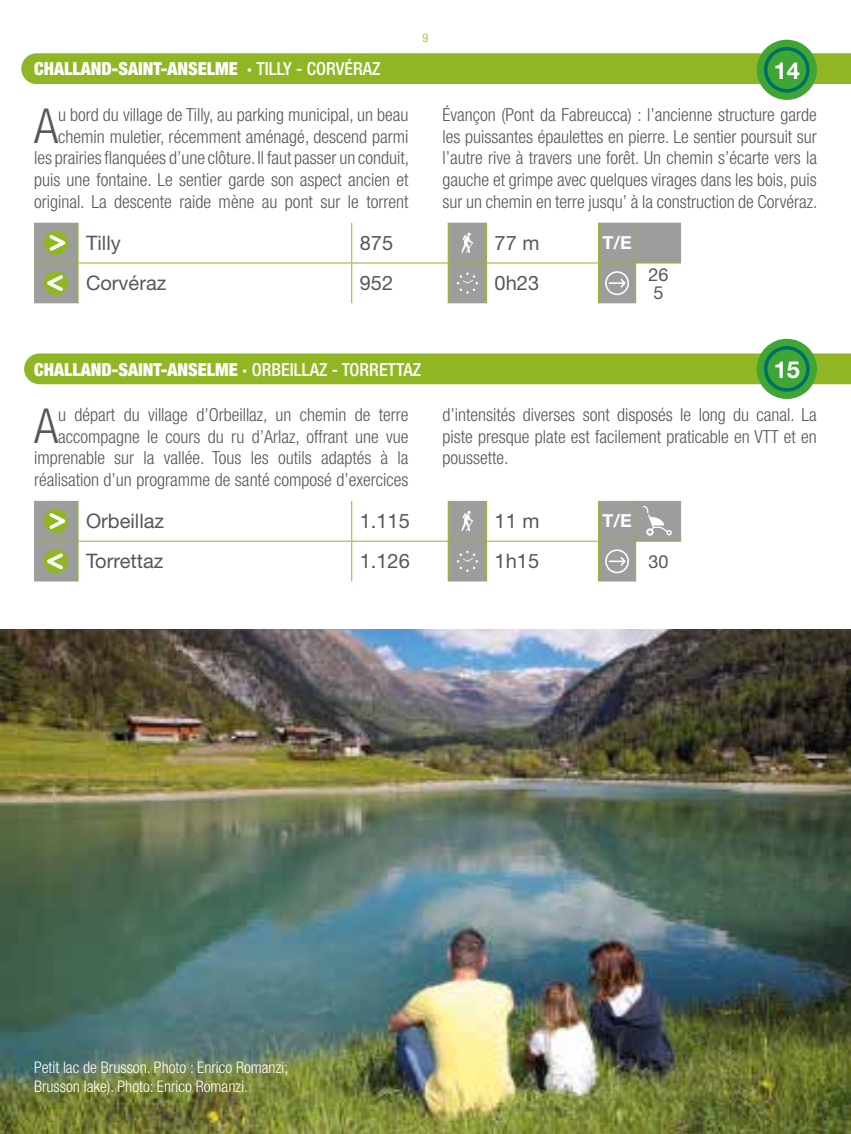
<style>
.page{position:relative;width:851px;height:1134px;background:#fff}
.page>*{position:absolute;margin:0;border:0;box-sizing:border-box;transform-origin:0 0}
.t1{font:300 condensed 48.2px "Helvetica Neue LT Std";color:#575756}
.t2{font:700 23.4px "Helvetica Neue LT Std";color:#fff}
.t3{font:20px "Helvetica Neue LT Std";color:#575756}
.t4{font:300 condensed 18px/21.6px "Helvetica Neue LT Std";color:#575756;text-align:right}
.t5{font:900 condensed 18px "Helvetica Neue LT Std";color:#fff}
.t6{font:700 18px "Helvetica Neue LT Std";color:#fff}
.t7{font:18px/18px "Helvetica Neue LT Std";color:#575756}
.t8{font:300 condensed 16px/19.2px "Helvetica Neue LT Std";color:#fff}
.t9{font:300 condensed 12px "Helvetica Neue LT Std";color:#90b723}
.s1{font-weight:500}
</style>
<div class="page">
<div style="left:21px;top:53px;width:829px;height:31px;background:#90b723"></div>
<div style="left:756px;top:40px;width:60px;height:60px;background:#3fa535;border-radius:50%"></div>
<div style="left:763px;top:47px;width:46px;height:46px;border:4px solid #006f66;border-radius:50%"></div>
<svg style="left:34px;top:223px;width:647px;height:80px"></svg>
<hr style="left:77px;top:223px;width:1px;height:39px;background:#90b723">
<hr style="left:351px;top:223px;width:1px;height:39px;background:#90b723">
<hr style="left:447px;top:223px;width:1px;height:39px;background:#90b723">
<hr style="left:486px;top:223px;width:1px;height:39px;background:#90b723">
<hr style="left:598px;top:223px;width:1px;height:39px;background:#90b723">
<hr style="left:635px;top:223px;width:1px;height:39px;background:#90b723">
<hr style="left:34px;top:262px;width:44px;height:1px;background:#90b723">
<hr style="left:78px;top:262px;width:273px;height:1px;background:#90b723">
<hr style="left:77px;top:263px;width:1px;height:40px;background:#90b723">
<hr style="left:351px;top:262px;width:97px;height:1px;background:#90b723">
<hr style="left:351px;top:263px;width:1px;height:40px;background:#90b723">
<hr style="left:448px;top:262px;width:38px;height:1px;background:#90b723">
<hr style="left:447px;top:263px;width:1px;height:40px;background:#90b723">
<hr style="left:486px;top:262px;width:112px;height:1px;background:#90b723">
<hr style="left:486px;top:263px;width:1px;height:40px;background:#90b723">
<hr style="left:598px;top:262px;width:37px;height:1px;background:#90b723">
<hr style="left:598px;top:263px;width:1px;height:40px;background:#90b723">
<hr style="left:635px;top:262px;width:46px;height:1px;background:#90b723">
<hr style="left:635px;top:263px;width:1px;height:40px;background:#90b723">
<div style="left:44px;top:231px;width:24px;height:24px;border:2px solid #90b723;border-radius:50%"></div>
<svg style="left:46px;top:232px;width:26px;height:22px"></svg>
<svg style="left:461px;top:233px;width:12px;height:20px"></svg>
<div style="left:44px;top:271px;width:24px;height:24px;border:2px solid #90b723;border-radius:50%"></div>
<svg style="left:41px;top:272px;width:25px;height:22px"></svg>
<svg style="left:456px;top:273px;width:22px;height:21px"></svg>
<div style="left:605px;top:271px;width:24px;height:24px;border:2px solid #fff;border-radius:50%"></div>
<svg style="left:607px;top:277px;width:20px;height:12px"></svg>
<div style="left:24px;top:353px;width:826px;height:31px;background:#90b723"></div>
<div style="left:756px;top:339px;width:60px;height:60px;background:#3fa535;border-radius:50%"></div>
<div style="left:763px;top:346px;width:46px;height:46px;border:4px solid #006f66;border-radius:50%"></div>
<svg style="left:34px;top:501px;width:647px;height:80px"></svg>
<hr style="left:77px;top:501px;width:1px;height:40px;background:#90b723">
<hr style="left:351px;top:501px;width:1px;height:40px;background:#90b723">
<hr style="left:447px;top:501px;width:1px;height:40px;background:#90b723">
<hr style="left:486px;top:501px;width:1px;height:40px;background:#90b723">
<hr style="left:598px;top:501px;width:1px;height:40px;background:#90b723">
<hr style="left:635px;top:501px;width:1px;height:40px;background:#90b723">
<hr style="left:34px;top:541px;width:44px;height:1px;background:#90b723">
<hr style="left:78px;top:541px;width:273px;height:1px;background:#90b723">
<hr style="left:77px;top:542px;width:1px;height:39px;background:#90b723">
<hr style="left:351px;top:541px;width:97px;height:1px;background:#90b723">
<hr style="left:351px;top:542px;width:1px;height:39px;background:#90b723">
<hr style="left:448px;top:541px;width:38px;height:1px;background:#90b723">
<hr style="left:447px;top:542px;width:1px;height:39px;background:#90b723">
<hr style="left:486px;top:541px;width:112px;height:1px;background:#90b723">
<hr style="left:486px;top:542px;width:1px;height:39px;background:#90b723">
<hr style="left:598px;top:541px;width:37px;height:1px;background:#90b723">
<hr style="left:598px;top:542px;width:1px;height:39px;background:#90b723">
<hr style="left:635px;top:541px;width:46px;height:1px;background:#90b723">
<hr style="left:635px;top:542px;width:1px;height:39px;background:#90b723">
<div style="left:44px;top:509px;width:24px;height:24px;border:2px solid #90b723;border-radius:50%"></div>
<svg style="left:46px;top:510px;width:26px;height:22px"></svg>
<svg style="left:461px;top:511px;width:12px;height:20px"></svg>
<svg style="left:642px;top:506px;width:29px;height:30px"></svg>
<div style="left:44px;top:549px;width:24px;height:24px;border:2px solid #90b723;border-radius:50%"></div>
<svg style="left:41px;top:550px;width:25px;height:22px"></svg>
<svg style="left:456px;top:551px;width:22px;height:21px"></svg>
<div style="left:605px;top:549px;width:24px;height:24px;border:2px solid #fff;border-radius:50%"></div>
<svg style="left:607px;top:555px;width:20px;height:12px"></svg>
<img style="left:0;top:629px;width:850px;height:505px">
<p class="t9" style="left:422px;top:31px;width:7px">9</p>
<p class="t5" style="left:34px;top:58px;width:348px">CHALLAND-SAINT-ANSELME · <span class="s1">TILLY - CORVÉRAZ</span></p>
<p class="t2" style="left:773px;top:56px;width:28px">14</p>
<p class="t4" style="left:34px;top:104px;width:376px">u bord du village de Tilly, au parking municipal, un beau chemin muletier, récemment aménagé, descend parmi<br>les prairies flanquées d’une clôture. Il faut passer un conduit, puis une fontaine. Le sentier garde son aspect ancien et original. La descente raide mène au pont sur le torrent</p>
<p class="t4" style="left:442px;top:104px;width:376px;text-align:justify">Évançon (Pont da Fabreucca) : l’ancienne structure garde les puissantes épaulettes en pierre. Le sentier poursuit sur l’autre rive à travers une forêt. Un chemin s’écarte vers la gauche et grimpe avec quelques virages dans les bois, puis sur un chemin en terre jusqu’ à la construction de Corvéraz.</p>
<h1 class="t1" style="left:34px;top:98px;width:26px">A</h1>
<p class="t3" style="left:86px;top:231px;width:36px">Tilly</p>
<p class="t3" style="left:359px;top:231px;width:35px">875</p>
<p class="t3" style="left:494px;top:231px;width:46px">77 m</p>
<p class="t6" style="left:602px;top:231px;width:31px">T/E</p>
<p class="t3" style="left:86px;top:271px;width:82px">Corvéraz</p>
<p class="t3" style="left:359px;top:271px;width:35px">952</p>
<p class="t3" style="left:494px;top:271px;width:46px">0h23</p>
<p class="t7" style="left:648px;top:265px;width:22px">26<br>5</p>
<p class="t5" style="left:34px;top:359px;width:388px">CHALLAND-SAINT-ANSELME · <span class="s1">ORBEILLAZ - TORRETTAZ</span></p>
<p class="t2" style="left:773px;top:355px;width:28px">15</p>
<p class="t4" style="left:34px;top:404px;width:376px">u départ du village d’Orbeillaz, un chemin de terre accompagne le cours du ru d’Arlaz, offrant une vue imprenable sur la vallée. Tous les outils adaptés à la réalisation d’un programme de santé composé d’exercices</p>
<p class="t4" style="left:442px;top:404px;width:376px;text-align:justify">d’intensités diverses sont disposés le long du canal. La piste presque plate est facilement praticable en VTT et en poussette.</p>
<h1 class="t1" style="left:34px;top:398px;width:26px">A</h1>
<p class="t3" style="left:86px;top:509px;width:80px">Orbeillaz</p>
<p class="t3" style="left:359px;top:509px;width:52px">1.115</p>
<p class="t3" style="left:494px;top:509px;width:46px">11 m</p>
<p class="t6" style="left:602px;top:510px;width:31px">T/E</p>
<p class="t3" style="left:86px;top:549px;width:79px">Torrettaz</p>
<p class="t3" style="left:359px;top:549px;width:52px">1.126</p>
<p class="t3" style="left:494px;top:549px;width:46px">1h15</p>
<p class="t7" style="left:648px;top:552px;width:22px">30</p>
<p class="t8" style="left:34px;top:1058px;width:255px">Petit lac de Brusson. Photo : Enrico Romanzi;<br>Brusson lake). Photo: Enrico Romanzi.</p>
</div>
